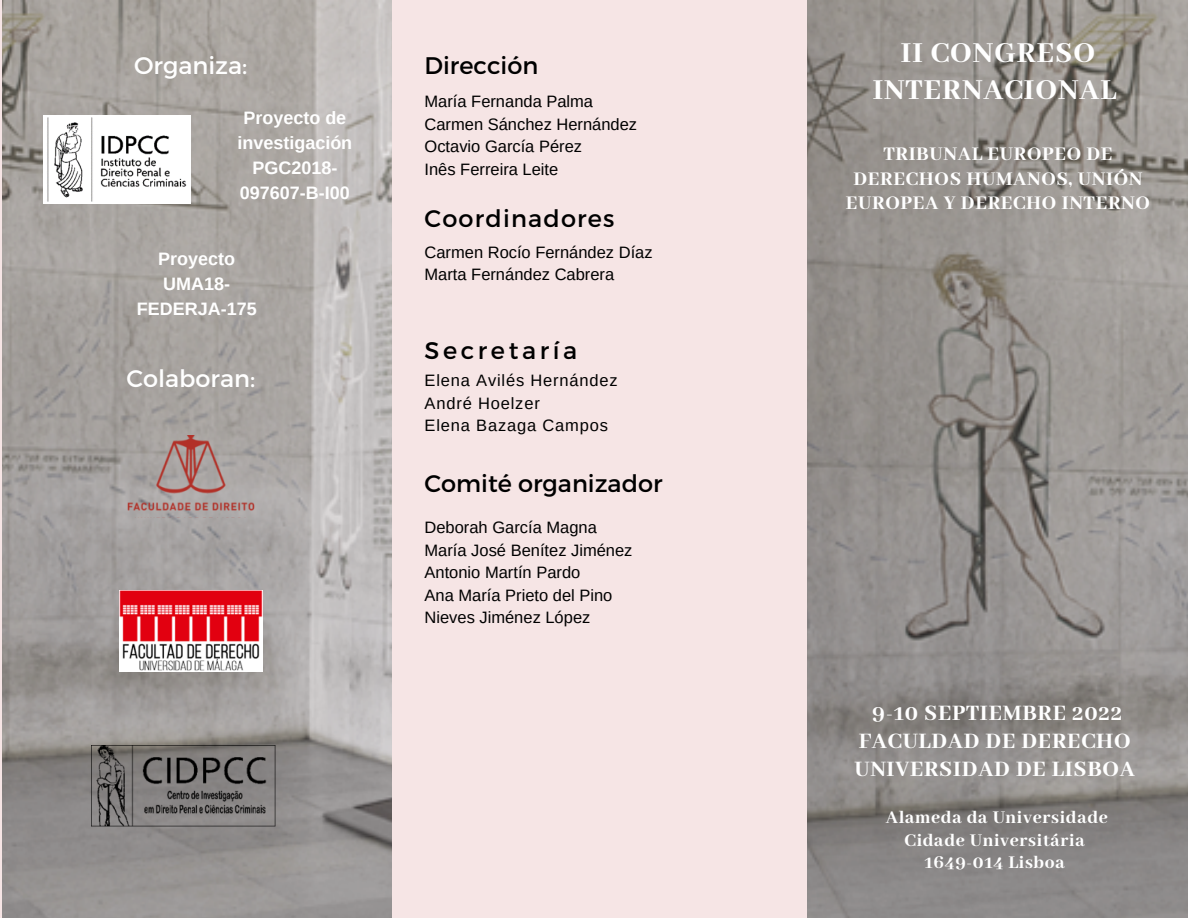
<style>
.page{position:relative;width:1188px;height:918px;background:#f6e5e5}
.page>*{position:absolute;margin:0;border:0;box-sizing:border-box;transform-origin:0 0}
.t1{font:800 31.5px/37.2px "Abhaya Libre";letter-spacing:.035em;color:#fff;text-align:center}
.t2{font:800 24px/28.2px "Abhaya Libre";letter-spacing:.035em;color:#fff;text-align:center}
.t3{font:24px "Montserrat";color:#000}
.t4{font:24px "Montserrat";color:#fff}
.t5{font:24px "Montserrat";letter-spacing:.05em;color:#000}
.t6{font:24px "Montserrat";letter-spacing:.15em;color:#000}
.t7{font:800 21px/24.8px "Abhaya Libre";letter-spacing:.035em;color:#fff;text-align:center}
.t8{font:800 19.5px/22.5px "Abhaya Libre";letter-spacing:.035em;color:#fff;text-align:center}
.t9{font:700 18px/24.8px "Arimo";color:#fff;text-align:center}
.t10{font:16.5px/22.5px "Arimo";color:#000}
.t11{font:16.5px/22.5px "Arimo";letter-spacing:.05em;color:#000}
</style>
<div class="page">
<img style="left:807px;top:0;width:381px;height:918px">
<img style="left:2px;top:0;width:390px;height:918px">
<img style="left:117px;top:435px;width:148px;height:82px">
<img style="left:119px;top:591px;width:143px;height:81px">
<img style="left:92px;top:745px;width:183px;height:81px">
<img style="left:44px;top:115px;width:147px;height:89px">
<h2 class="t4" style="left:134px;top:49px;width:115px">Organiza:</h2>
<p class="t9" style="left:237px;top:106px;width:116px">Proyecto de investigación<br>PGC2018-<br>097607-B-I00</p>
<p class="t9" style="left:137px;top:246px;width:121px">Proyecto<br>UMA18-<br>FEDERJA-175</p>
<h2 class="t4" style="left:126px;top:363px;width:130px">Colaboran:</h2>
<h2 class="t3" style="left:425px;top:49px;width:115px">Dirección</h2>
<p class="t10" style="left:425px;top:90px;width:214px">María Fernanda Palma<br>Carmen Sánchez Hernández<br>Octavio García Pérez<br>Inês Ferreira Leite</p>
<h2 class="t5" style="left:425px;top:203px;width:191px">Coordinadores</h2>
<p class="t10" style="left:425px;top:241px;width:230px">Carmen Rocío Fernández Díaz<br>Marta Fernández Cabrera</p>
<h2 class="t6" style="left:425px;top:335px;width:154px">Secretaría</h2>
<p class="t11" style="left:425px;top:369px;width:195px">Elena Avilés Hernández<br>André Hoelzer<br>Elena Bazaga Campos</p>
<h2 class="t3" style="left:425px;top:468px;width:239px">Comité organizador</h2>
<p class="t10" style="left:425px;top:516px;width:210px">Deborah García Magna<br>María José Benítez Jiménez<br>Antonio Martín Pardo<br>Ana María Prieto del Pino<br>Nieves Jiménez López</p>
<h1 class="t1" style="left:873px;top:36px;width:245px">II CONGRESO<br>INTERNACIONAL</h1>
<p class="t7" style="left:846px;top:142px;width:306px">TRIBUNAL EUROPEO DE<br>DERECHOS HUMANOS, UNIÓN<br>EUROPEA Y DERECHO INTERNO</p>
<h2 class="t2" style="left:854px;top:700px;width:282px">9-10 SEPTIEMBRE 2022<br>FACULDAD DE DERECHO<br>UNIVERSIDAD DE LISBOA</h2>
<p class="t8" style="left:886px;top:807px;width:224px">Alameda da Universidade<br>Cidade Universitária<br>1649-014 Lisboa</p>
</div>
